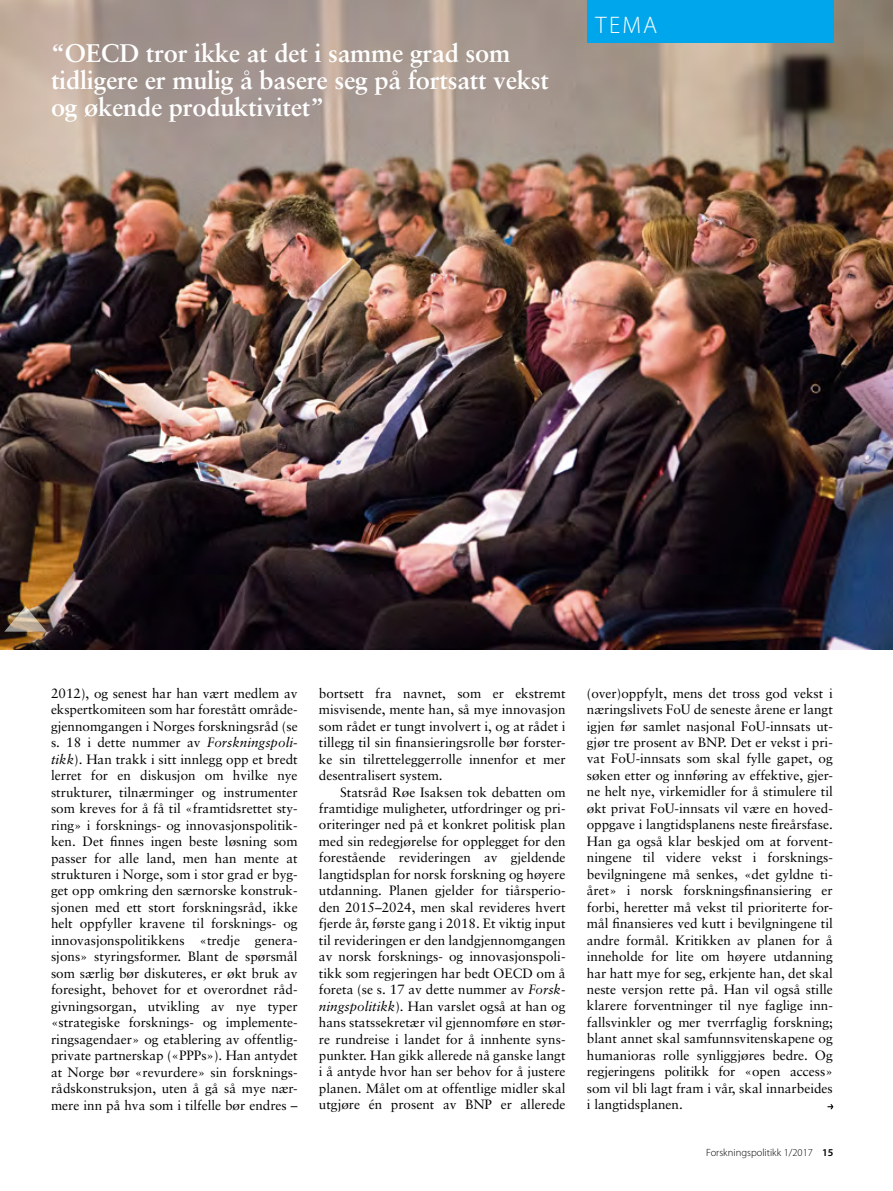
<style>
.page{position:relative;width:893px;height:1191px;background:#fff}
.page>*{position:absolute;margin:0;border:0;box-sizing:border-box;transform-origin:0 0}
.t1{font:700 25.5px/27px "Sabon";letter-spacing:-.01em;color:#fff}
.t2{font:300 24px "Myriad Pro";color:#fff}
.t3{font:13.5px/16.5px "Sabon";color:#000;text-align:justify}
.t4{font:300 10.5px "Myriad Pro";color:#000}
.s1{font-style:italic}
.s2{font-weight:600}
</style>
<div class="page">
<img style="left:0;top:0;width:893px;height:650px">
<img style="left:0;top:383px;width:1px;height:409px">
<svg style="left:827px;top:1104px;width:6px;height:5px"></svg>
<div style="left:587px;top:0;width:246px;height:43px;background:#00a6eb"></div>
<svg style="left:4px;top:606px;width:43px;height:25px"></svg>
<h1 class="t1" style="left:51px;top:39px;width:499px">“OECD tror ikke at det i samme grad som tidligere er mulig å basere seg på fortsatt vekst og økende produktivitet”</h1>
<h2 class="t2" style="left:596px;top:12px;width:63px">TEMA</h2>
<p class="t3" style="left:51px;top:685px;width:248px">2012), og senest har han vært medlem av ekspertkomiteen som har forestått område&shy;gjennomgangen i Norges forskningsråd (se s. 18 i dette nummer av <span class="s1">Forskningspoli&shy;tikk</span>). Han trakk i sitt innlegg opp et bredt lerret for en diskusjon om hvilke nye strukturer, tilnærminger og instrumenter som kreves for å få til «framtidsrettet sty&shy;ring» i forsknings- og innovasjonspolitik&shy;ken. Det finnes ingen beste løsning som passer for alle land, men han mente at strukturen i Norge, som i stor grad er byg&shy;get opp omkring den særnorske konstruk&shy;sjonen med ett stort forskningsråd, ikke helt oppfyller kravene til forsknings- og innovasjonspolitikkens «tredje genera&shy;sjons» styringsformer. Blant de spørsmål som særlig bør diskuteres, er økt bruk av foresight, behovet for et overordnet råd&shy;givningsorgan, utvikling av nye typer «strategiske forsknings- og implemente&shy;ringsagendaer» og etablering av offentlig&shy;private partnerskap («PPPs»). Han antydet at Norge bør «revurdere» sin forsknings&shy;rådskonstruksjon, uten å gå så mye nær&shy;mere inn på hva som i tilfelle bør endres –</p>
<p class="t3" style="left:319px;top:684px;width:248px">bortsett fra navnet, som er ekstremt misvisende, mente han, så mye innovasjon som rådet er tungt involvert i, og at rådet i tillegg til sin finansieringsrolle bør forster&shy;ke sin tilretteleggerrolle innenfor et mer desentralisert system.</p>
<p class="t3" style="left:319px;top:783px;width:248px;text-indent:21px">Statsråd Røe Isaksen tok debatten om framtidige muligheter, utfordringer og pri&shy;oriteringer ned på et konkret politisk plan med sin redegjørelse for opplegget for den forestående revideringen av gjeldende langtidsplan for norsk forskning og høyere utdanning. Planen gjelder for tiårsperio&shy;den 2015–2024, men skal revideres hvert fjerde år, første gang i 2018. Et viktig input til revideringen er den landgjennomgangen av norsk forsknings- og innovasjonspoli&shy;tikk som regjeringen har bedt OECD om å foreta (se s. 17 av dette nummer av <span class="s1">Forsk&shy;ningspolitikk</span>). Han varslet også at han og hans statssekretær vil gjennomføre en stør&shy;re rundreise i landet for å innhente syns&shy;punkter. Han gikk allerede nå ganske langt i å antyde hvor han ser behov for å justere planen. Målet om at offentlige midler skal utgjøre én prosent av BNP er allerede</p>
<p class="t3" style="left:587px;top:684px;width:248px">(over)oppfylt, mens det tross god vekst i næringslivets FoU de seneste årene er langt igjen før samlet nasjonal FoU-innsats ut&shy;gjør tre prosent av BNP. Det er vekst i pri&shy;vat FoU-innsats som skal fylle gapet, og søken etter og innføring av effektive, gjer&shy;ne helt nye, virkemidler for å stimulere til økt privat FoU-innsats vil være en hoved&shy;oppgave i langtidsplanens neste fireårsfase.<br>Han ga også klar beskjed om at forvent&shy;ningene til videre vekst i forsknings&shy;bevilgningene må senkes, «det gyldne ti&shy;året» i norsk forskningsfinansiering er forbi, heretter må vekst til prioriterte for&shy;mål finansieres ved kutt i bevilgningene til andre formål. Kritikken av planen for å inneholde for lite om høyere utdanning har hatt mye for seg, erkjente han, det skal neste versjon rette på. Han vil også stille klarere forventninger til nye faglige inn&shy;fallsvinkler og mer tverrfaglig forskning; blant annet skal samfunnsvitenskapene og humanioras rolle synliggjøres bedre. Og regjeringens politikk for «open access» som vil bli lagt fram i vår, skal innarbeides i langtidsplanen.</p>
<p class="t4" style="left:706px;top:1147px;width:129px">Forskningspolitikk 1/2017 <span class="s2">15</span></p>
</div>
